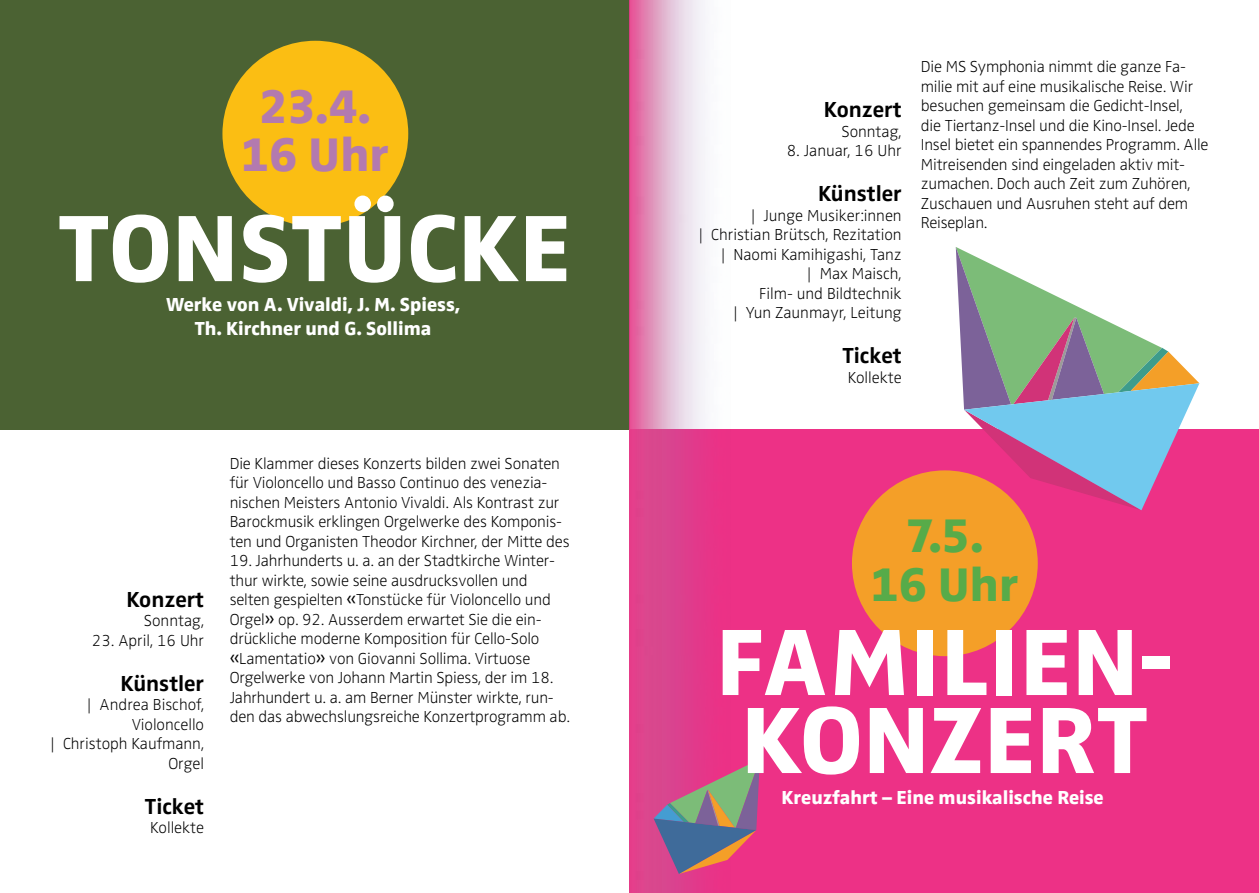
<style>
.page{position:relative;width:1259px;height:893px;background:#fff}
.page>*{position:absolute;margin:0;border:0;box-sizing:border-box;transform-origin:0 0}
.t1{font:800 97.5px/78px "Zwo Pro";letter-spacing:.01em;color:#fff}
.t2{font:800 48.75px/48.8px "Zwo Pro";color:#b37aaf;text-align:center}
.t3{font:800 48.75px/48.8px "Zwo Pro";color:#57ab49;text-align:center}
.t4{font:700 22.5px "Zwo Pro";color:#000}
.t5{font:800 19.5px/24px "Zwo Pro";color:#fff;text-align:center}
.t6{font:300 expanded 16.5px/19.5px "Zwo Pro";letter-spacing:-.01em;color:#000}
.s1{font-weight:400;font-stretch:normal}
</style>
<div class="page">
<div style="left:0;top:0;width:629px;height:429px;background:#4b6233"></div>
<div style="left:222px;top:41px;width:186px;height:186px;background:#fbbe13;border-radius:50%"></div>
<div style="left:629px;top:429px;width:630px;height:464px;background:#ed3186"></div>
<div style="left:852px;top:470px;width:185px;height:186px;background:#f49f28;border-radius:50%"></div>
<img style="left:629px;top:0;width:76px;height:893px">
<svg style="left:955px;top:247px;width:244px;height:263px"></svg>
<svg style="left:653px;top:759px;width:107px;height:115px"></svg>
<h2 class="t2" style="left:241px;top:78px;width:149px">23.4.<br>16 Uhr</h2>
<h1 class="t1" style="left:59px;top:202px;width:513px">TONSTÜCKE</h1>
<p class="t5" style="left:166px;top:291px;width:296px">Werke von A. Vivaldi, J. M. Spiess,<br>Th. Kirchner und G. Sollima</p>
<h3 class="t4" style="left:126px;top:582px;width:79px">Konzert</h3>
<p class="t6" style="left:144px;top:610px;width:62px">Sonntag,</p>
<p class="t6" style="left:92px;top:629px;width:114px">23. April, 16 Uhr</p>
<h3 class="t4" style="left:120px;top:666px;width:85px">Künstler</h3>
<p class="t6" style="left:50px;top:694px;width:155px;text-align:right">| Andrea Bischof,<br>Violoncello<br>| Christoph Kaufmann,<br>Orgel</p>
<h3 class="t4" style="left:145px;top:789px;width:61px">Ticket</h3>
<p class="t6" style="left:150px;top:817px;width:55px">Kollekte</p>
<p class="t6" style="left:230px;top:453px;width:341px">Die Klammer dieses Konzerts bilden zwei Sonaten für Violoncello und Basso Continuo des venezia&shy;nischen Meisters Antonio Vivaldi. Als Kontrast zur Barockmusik erklingen Orgelwerke des Komponis&shy;ten und Organisten Theodor Kirchner, der Mitte des</p>
<p class="t6" style="left:230px;top:550px;width:342px">19. Jahrhunderts u. a. an der Stadtkirche Winter&shy;thur wirkte, sowie seine ausdrucksvollen und selten gespielten <span class="s1">«</span>Tonstücke für Violoncello und Orgel<span class="s1">»</span> op. 92. Ausserdem erwartet Sie die ein&shy;drückliche moderne Komposition für Cello-Solo <span class="s1">«</span>Lamentatio<span class="s1">»</span> von Giovanni Sollima. Virtuose Orgelwerke von Johann Martin Spiess, der im 18.<br>Jahrhundert u. a. am Berner Münster wirkte, run&shy;den das abwechslungsreiche Konzertprogramm ab.</p>
<h3 class="t4" style="left:824px;top:92px;width:79px">Konzert</h3>
<p class="t6" style="left:841px;top:120px;width:62px">Sonntag,</p>
<p class="t6" style="left:787px;top:140px;width:116px">8. Januar, 16 Uhr</p>
<h3 class="t4" style="left:818px;top:176px;width:85px">Künstler</h3>
<p class="t6" style="left:698px;top:204px;width:205px;text-align:right">| Junge Musiker:innen<br>| Christian Brütsch, Rezitation | Naomi Kamihigashi, Tanz<br>| Max Maisch,<br>Film- und Bildtechnik<br>| Yun Zaunmayr, Leitung</p>
<h3 class="t4" style="left:842px;top:338px;width:61px">Ticket</h3>
<p class="t6" style="left:848px;top:366px;width:55px">Kollekte</p>
<p class="t6" style="left:921px;top:56px;width:289px">Die MS Symphonia nimmt die ganze Fa&shy;milie mit auf eine musikalische Reise. Wir besuchen gemeinsam die Gedicht-Insel,<br>die Tiertanz-Insel und die Kino-Insel. Jede Insel bietet ein spannendes Programm. Alle Mitreisenden sind eingeladen aktiv mit&shy;zumachen. Doch auch Zeit zum Zuhören, Zuschauen und Ausruhen steht auf dem Reiseplan.</p>
<h2 class="t3" style="left:870px;top:508px;width:149px">7.5.<br>16 Uhr</h2>
<h1 class="t1" style="left:716px;top:616px;width:458px">FAMILIEN-<br>KONZERT</h1>
<p class="t5" style="left:781px;top:784px;width:324px">Kreuzfahrt – Eine musikalische Reise</p>
</div>
